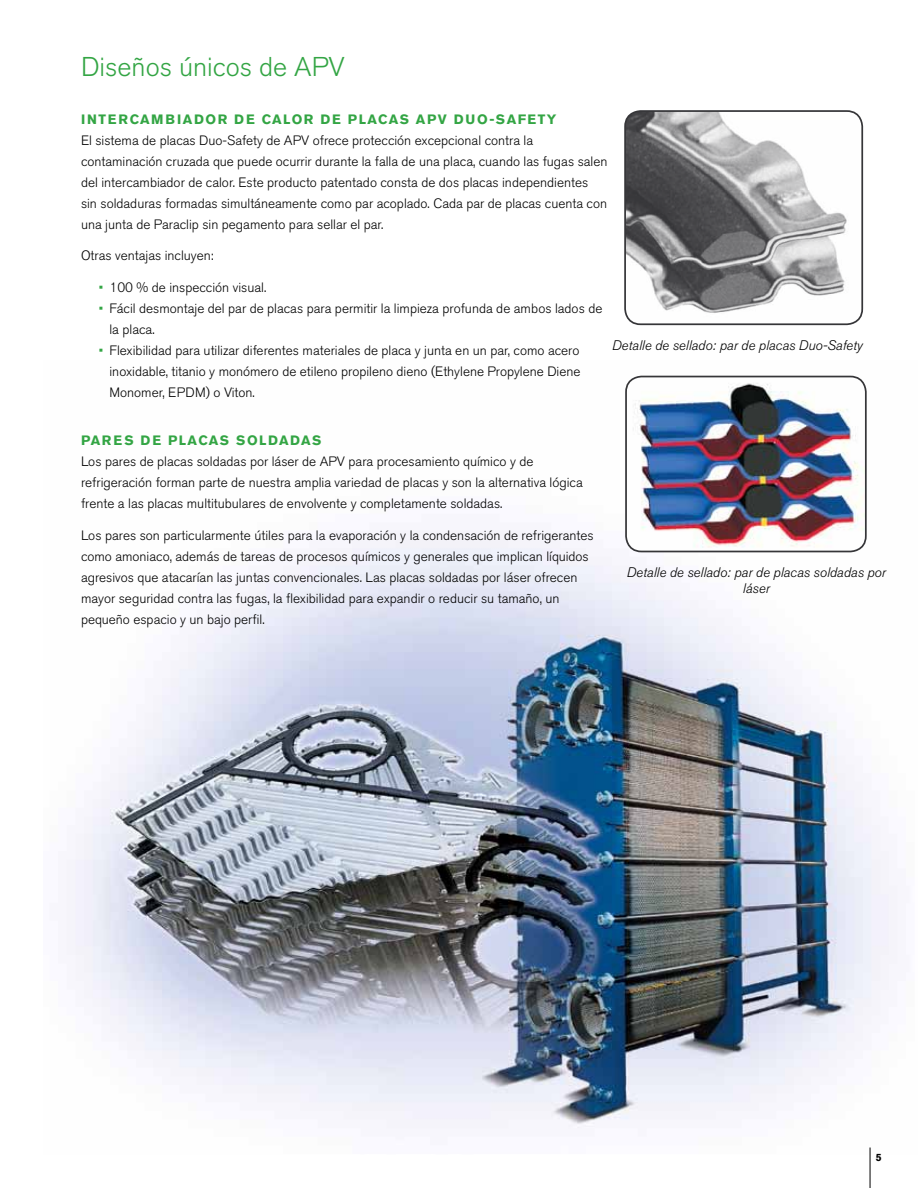
<style>
.page{position:relative;width:918px;height:1188px;background:#fff}
.page>*{position:absolute;margin:0;border:0;box-sizing:border-box;transform-origin:0 0}
.t1{font:300 27px "Akzidenz Grotesk BE";color:#33a544}
.t2{font:italic 300 13.8px/16.5px "Akzidenz Grotesk BE";color:#000;text-align:center}
.t3{font:300 13.5px/21px "Akzidenz Grotesk BE";color:#000}
.t4{font:700 13.5px "Akzidenz Grotesk BE";letter-spacing:.11em;color:#33a544}
.t5{font:700 10.5px "Akzidenz Grotesk BE";color:#000}
.s1{color:#33a544}
</style>
<div class="page">
<img style="left:67px;top:375px;width:830px;height:779px">
<img style="left:625px;top:111px;width:234px;height:208px">
<div style="left:624px;top:110px;width:239px;height:215px;border:2px solid #363639;border-radius:16px"></div>
<img style="left:626px;top:377px;width:240px;height:174px">
<div style="left:625px;top:376px;width:242px;height:176px;border:2px solid #363639;border-radius:16px"></div>
<hr style="left:870px;top:1148px;width:1px;height:40px;background:#000">
<h1 class="t1" style="left:81px;top:51px;width:265px">Diseños únicos de APV</h1>
<p class="t4" style="left:81px;top:111px;width:477px">INTERCAMBIADOR DE CALOR DE PLACAS APV DUO-SAFETY</p>
<p class="t3" style="left:81px;top:130px;width:528px">El sistema de placas Duo-Safety de APV ofrece protección excepcional contra la contaminación cruzada que puede ocurrir durante la falla de una placa, cuando las fugas salen del intercambiador de calor. Este producto patentado consta de dos placas independientes sin soldaduras formadas simultáneamente como par acoplado. Cada par de placas cuenta con una junta de Paraclip sin pegamento para sellar el par.</p>
<p class="t3" style="left:81px;top:245px;width:134px">Otras ventajas incluyen:</p>
<p class="t3" style="left:99px;top:277px;width:169px"><span class="s1">•</span> 100 % de inspección visual.</p>
<p class="t3" style="left:109px;top:298px;width:494px;text-indent:-11px"><span class="s1">•</span> Fácil desmontaje del par de placas para permitir la limpieza profunda de ambos lados de la placa.</p>
<p class="t3" style="left:109px;top:340px;width:473px;text-align:justify;text-indent:-11px"><span class="s1">•</span> Flexibilidad para utilizar diferentes materiales de placa y junta en un par, como acero inoxidable, titanio y monómero de etileno propileno dieno (Ethylene Propylene Diene Monomer, EPDM) o Viton.</p>
<p class="t4" style="left:81px;top:432px;width:242px">PARES DE PLACAS SOLDADAS</p>
<p class="t3" style="left:81px;top:451px;width:503px">Los pares de placas soldadas por láser de APV para procesamiento químico y de refrigeración forman parte de nuestra amplia variedad de placas y son la alternativa lógica frente a las placas multitubulares de envolvente y completamente soldadas.</p>
<p class="t3" style="left:81px;top:525px;width:514px">Los pares son particularmente útiles para la evaporación y la condensación de refrigerantes como amoniaco, además de tareas de procesos químicos y generales que implican líquidos agresivos que atacarían las juntas convencionales. Las placas soldadas por láser ofrecen mayor seguridad contra las fugas, la flexibilidad para expandir o reducir su tamaño, un pequeño espacio y un bajo perfil.</p>
<p class="t2" style="left:612px;top:337px;width:252px">Detalle de sellado: par de placas Duo-Safety</p>
<p class="t2" style="left:627px;top:564px;width:260px">Detalle de sellado: par de placas soldadas por láser</p>
<p class="t5" style="left:876px;top:1151px;width:7px">5</p>
</div>
